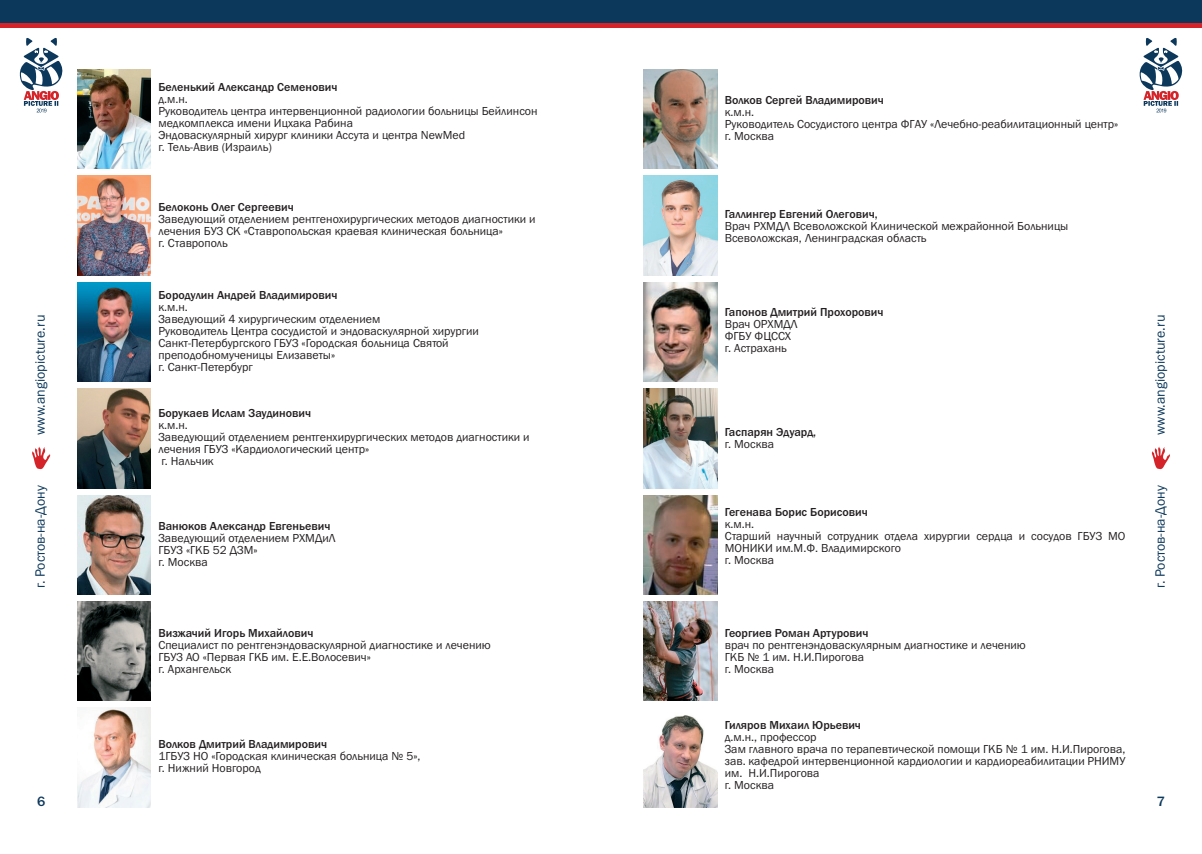
<style>
.page{position:relative;width:1202px;height:854px;background:#fff}
.page>*{position:absolute;margin:0;border:0;box-sizing:border-box;transform-origin:0 0}
.t1{font:14px "Franklin Gothic";color:#0c385c}
.t2{font:500 14px "Franklin Gothic";color:#0c385c}
.t3{font:12px/12px "Franklin Gothic";color:#231f20}
.t4{font:500 12px/12px "Franklin Gothic";color:#231f20}
.s1{font-weight:500}
.s2{font-weight:400}
</style>
<div class="page">
<div style="left:0;top:10px;width:1202px;height:18px;background:#d42429"></div>
<div style="left:0;top:0;width:1202px;height:23px;background:#0c385c"></div>
<svg style="left:19px;top:38px;width:44px;height:74px"></svg>
<svg style="left:1139px;top:38px;width:44px;height:74px"></svg>
<svg style="left:32px;top:446px;width:18px;height:23px"></svg>
<svg style="left:1152px;top:446px;width:18px;height:23px"></svg>
<img style="left:77px;top:176px;width:74px;height:99px">
<img style="left:643px;top:69px;width:74px;height:100px">
<img style="left:643px;top:176px;width:74px;height:99px">
<img style="left:643px;top:282px;width:74px;height:99px">
<img style="left:643px;top:388px;width:74px;height:100px">
<img style="left:643px;top:495px;width:74px;height:99px">
<img style="left:643px;top:601px;width:74px;height:99px">
<img style="left:643px;top:715px;width:74px;height:91px">
<img style="left:77px;top:69px;width:74px;height:100px">
<img style="left:77px;top:282px;width:74px;height:99px">
<img style="left:77px;top:388px;width:74px;height:100px">
<img style="left:77px;top:495px;width:74px;height:99px">
<img style="left:77px;top:601px;width:74px;height:99px">
<img style="left:77px;top:707px;width:74px;height:99px">
<p class="t1" style="left:32px;top:435px;width:121px;rotate:-90deg">www.angiopicture.ru</p>
<p class="t1" style="left:32px;top:588px;width:104px;rotate:-90deg">г. Ростов-на-Дону</p>
<p class="t3" style="left:158px;top:81px;width:381px"><span class="s1">Беленький Александр Семенович<br></span>д.м.н.<br>Руководитель центра интервенционной радиологии больницы Бейлинсон медкомплекса имени Ицхака Рабина<br>Эндоваскулярный хирург клиники Ассута и центра NewMed<br>г. Тель-Авив (Израиль)</p>
<p class="t3" style="left:158px;top:201px;width:379px"><span class="s1">Белоконь Олег Сергеевич<br></span>Заведующий отделением рентгенохирургических методов диагностики и лечения БУЗ СК «Ставропольская краевая клиническая больница»<br>г. Ставрополь</p>
<p class="t3" style="left:158px;top:289px;width:322px"><span class="s1">Бородулин Андрей Владимирович<br></span>к.м.н.<br>Заведующий 4 хирургическим отделением<br>Руководитель Центра сосудистой и эндоваскулярной хирургии Санкт-Петербургского ГБУЗ «Городская больница Cвятой преподобномученицы Елизаветы»<br>г. Санкт-Петербург</p>
<p class="t3" style="left:158px;top:407px;width:373px"><span class="s1">Борукаев Ислам Заудинович<br></span>к.м.н.<br>Заведующий отделением рентгенхирургических методов диагностики и лечения ГБУЗ «Кардиологический центр»<br>г. Нальчик</p>
<p class="t3" style="left:158px;top:520px;width:179px"><span class="s1">Ванюков Александр Евгеньевич<br></span>Заведующий отделением РХМДиЛ<br>ГБУЗ «ГКБ 52 ДЗМ»<br>г. Москва</p>
<p class="t3" style="left:158px;top:626px;width:334px"><span class="s1">Визжачий Игорь Михайлович<br></span>Специалист по рентгенэндоваскулярной диагностике и лечению ГБУЗ АО «Первая ГКБ им. Е.Е.Волосевич»<br>г. Архангельск</p>
<p class="t3" style="left:158px;top:738px;width:264px"><span class="s1">Волков Дмитрий Владимирович<br></span>1ГБУЗ НО «Городская клиническая больница № 5», г. Нижний Новгород</p>
<p class="t3" style="left:725px;top:94px;width:395px"><span class="s1">Волков Сергей Владимирович<br></span>к.м.н.<br>Руководитель Сосудистого центра ФГАУ «Лечебно-реабилитационный центр» г. Москва</p>
<p class="t3" style="left:725px;top:208px;width:345px"><span class="s1">Галлингер Евгений Олегович,<br></span>Врач РХМДЛ Всеволожской Клинической межрайонной Больницы<br>Всеволожская, Ленинградская область</p>
<p class="t3" style="left:725px;top:306px;width:160px"><span class="s1">Гапонов Дмитрий Прохорович<br></span>Врач ОРХМДЛ<br>ФГБУ ФЦССХ<br>г. Астрахань</p>
<p class="t4" style="left:725px;top:426px;width:93px">Гаспарян Эдуард, <span class="s2">г. Москва</span></p>
<p class="t3" style="left:725px;top:506px;width:402px"><span class="s1">Гегенава Борис Борисович<br></span>к.м.н.<br>Старший научный сотрудник отдела хирургии сердца и сосудов ГБУЗ МО<br>МОНИКИ им.М.Ф. Владимирского<br>г. Москва</p>
<p class="t3" style="left:725px;top:626px;width:303px"><span class="s1">Георгиев Роман Артурович<br></span>врач по рентгенэндоваскулярным диагностике и лечению<br>ГКБ № 1 им. Н.И.Пирогова<br>г. Москва</p>
<p class="t3" style="left:725px;top:719px;width:402px"><span class="s1">Гиляров Михаил Юрьевич<br></span>д.м.н., профессор<br>Зам главного врача по терапевтической помощи ГКБ № 1 им. Н.И.Пирогова, зав. кафедрой интервенционной кардиологии и кардиореабилитации РНИМУ им. Н.И.Пирогова<br>г. Москва</p>
<p class="t1" style="left:1151px;top:435px;width:121px;rotate:-90deg">www.angiopicture.ru</p>
<p class="t1" style="left:1151px;top:588px;width:104px;rotate:-90deg">г. Ростов-на-Дону</p>
<p class="t2" style="left:37px;top:792px;width:10px">6</p>
<p class="t2" style="left:1157px;top:792px;width:10px">7</p>
</div>
